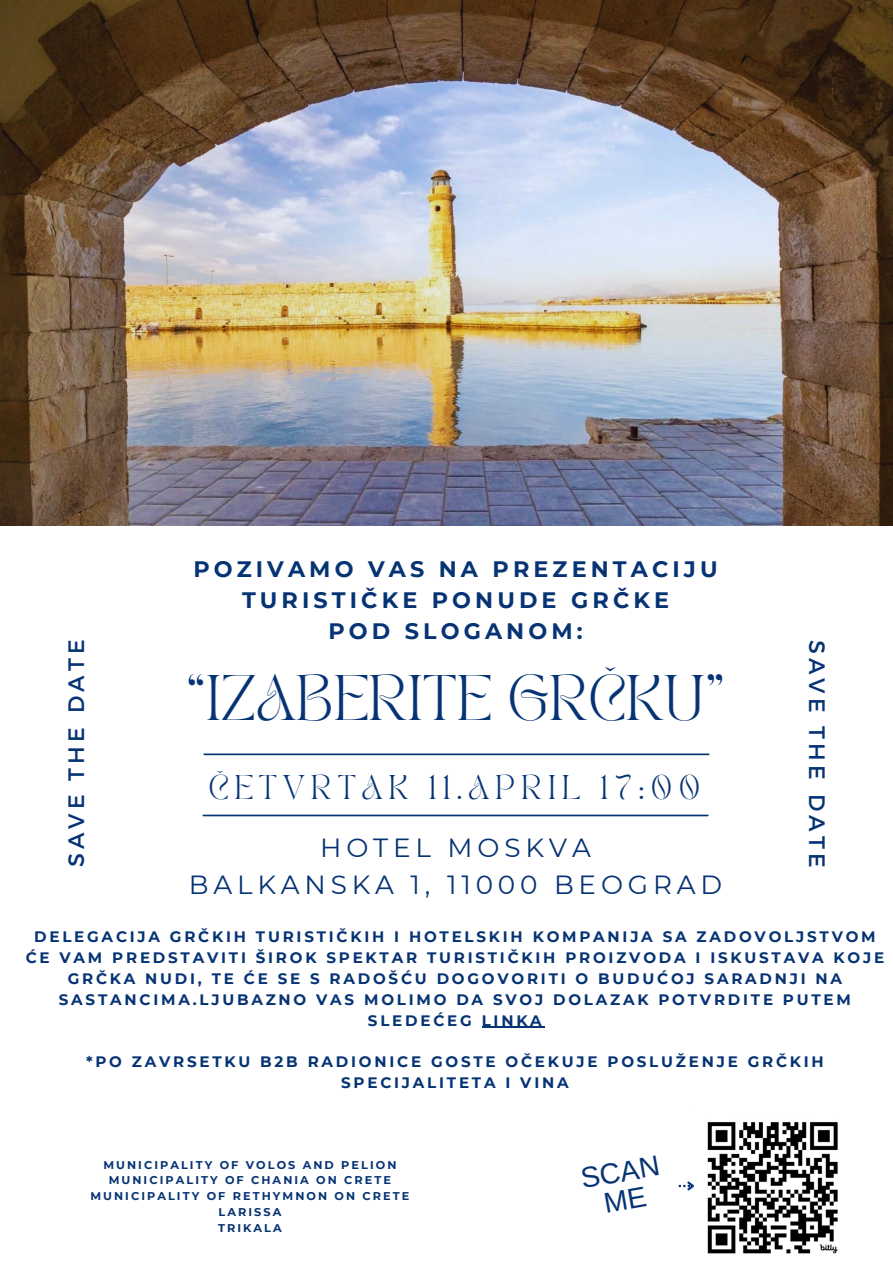
<style>
.page{position:relative;width:893px;height:1263px;background:#fff}
.page>*{position:absolute;margin:0;border:0;box-sizing:border-box;transform-origin:0 0}
.t1{font:45px "TAN PEARL Regular";color:#063374}
.t2{font:28.58px/28.6px "Arimo";color:#063374;text-align:center}
.t3{font:26.25px/36.6px "Montserrat";letter-spacing:.185em;color:#063374;text-align:center}
.t4{font:24px "TAN PEARL Regular";letter-spacing:.245em;color:#063374}
.t5{font:700 22.35px/30.9px "Montserrat";letter-spacing:.185em;color:#063374;text-align:center}
.t6{font:22.35px "Montserrat";letter-spacing:.185em;color:#063374}
.t7{font:700 15.08px/20.9px "Montserrat";letter-spacing:.185em;color:#063374;text-align:center}
.t8{font:700 11.25px "Montserrat";letter-spacing:.185em;color:#063374}
</style>
<div class="page">
<hr style="left:203px;top:815px;width:505px;height:1px;background:#063374">
<hr style="left:204px;top:753px;width:505px;height:2px;background:#063374">
<img style="left:0;top:0;width:893px;height:525px">
<img style="left:707px;top:1121px;width:131px;height:133px">
<hr style="left:482px;top:1027px;width:63px;height:1px;background:#063374">
<svg style="left:678px;top:1181px;width:16px;height:10px"></svg>
<h4 class="t6" style="left:62px;top:867px;width:229px;rotate:-90deg">SAVE THE DATE</h4>
<h3 class="t5" style="left:193px;top:553px;width:526px">POZIVAMO VAS NA PREZENTACIJU<br>TURISTIČKE PONUDE GRČKE<br>POD SLOGANOM:</h3>
<h4 class="t1" style="left:186px;top:674px;width:540px">“IZABERITE GRČKU”</h4>
<h2 class="t4" style="left:209px;top:775px;width:493px">ČETVRTAK 11.APRIL 17:00</h2>
<p class="t3" style="left:189px;top:829px;width:535px">HOTEL MOSKVA<br>BALKANSKA 1, 11000 BEOGRAD</p>
<h1 class="t6" style="left:831px;top:639px;width:229px;rotate:90deg">SAVE THE DATE</h1>
<p class="t7" style="left:26px;top:926px;width:860px">DELEGACIJA GRČKIH TURISTIČKIH I HOTELSKIH KOMPANIJA SA ZADOVOLJSTVOM ĆE VAM PREDSTAVITI ŠIROK SPEKTAR TURISTIČKIH PROIZVODA I ISKUSTAVA KOJE GRČKA NUDI, TE ĆE SE S RADOŠĆU DOGOVORITI O BUDUĆOJ SARADNJI NA SASTANCIMA.LJUBAZNO VAS MOLIMO DA SVOJ DOLAZAK POTVRDITE PUTEM SLEDEĆEG LINKA</p>
<p class="t7" style="left:86px;top:1051px;width:739px">*PO ZAVRSETKU B2B RADIONICE GOSTE OČEKUJE POSLUŽENJE GRČKIH<br>SPECIJALITETA I VINA</p>
<p class="t8" style="left:103px;top:1158px;width:295px">MUNICIPALITY OF VOLOS AND PELION</p>
<p class="t8" style="left:109px;top:1173px;width:284px">MUNICIPALITY OF CHANIA ON CRETE</p>
<p class="t8" style="left:90px;top:1189px;width:320px">MUNICIPALITY OF RETHYMNON ON CRETE</p>
<p class="t8" style="left:218px;top:1205px;width:64px">LARISSA</p>
<h2 class="t8" style="left:218px;top:1221px;width:65px">TRIKALA</h2>
<p class="t2" style="left:578px;top:1164px;width:81px;rotate:-10deg">SCAN<br>ME</p>
</div>
